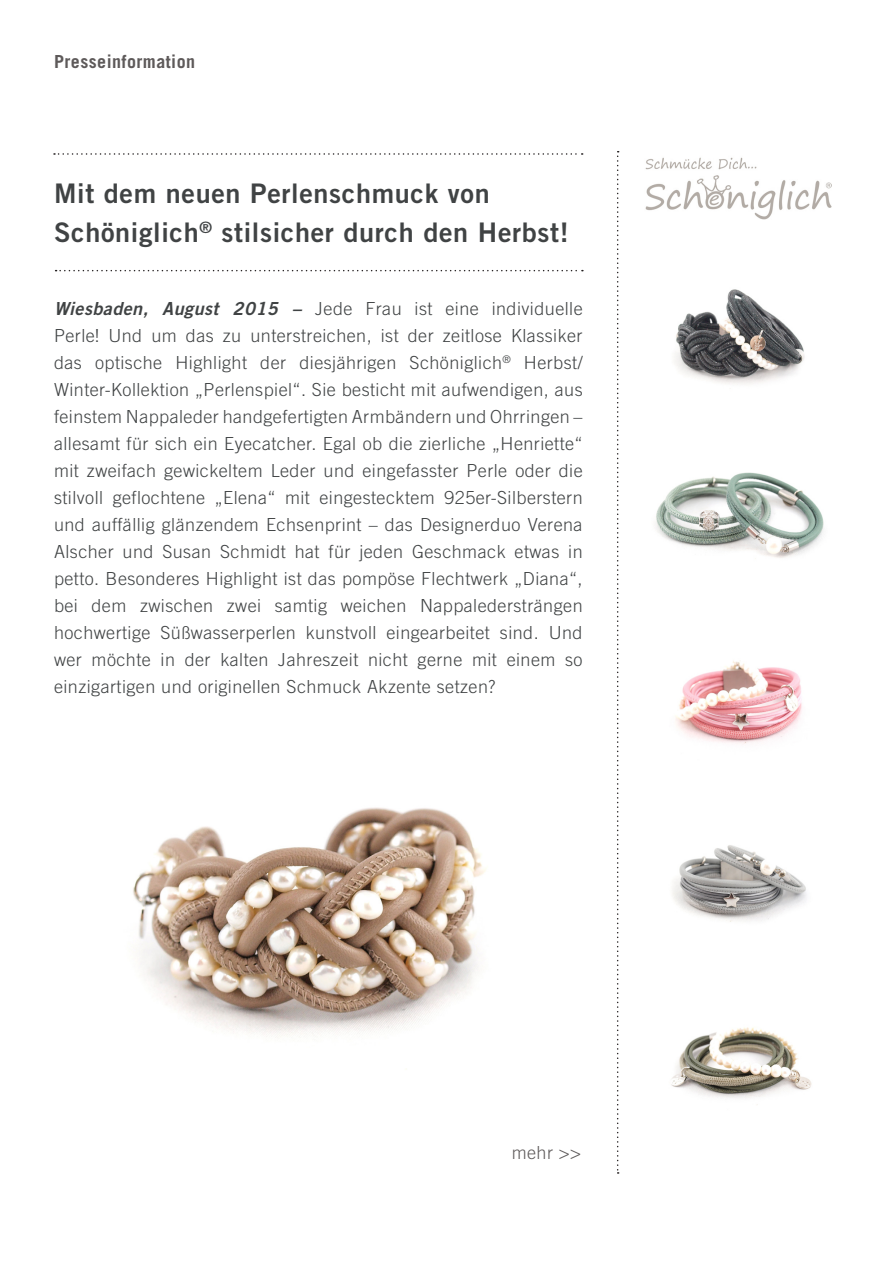
<style>
.page{position:relative;width:893px;height:1263px;background:#fff}
.page>*{position:absolute;margin:0;border:0;box-sizing:border-box;transform-origin:0 0}
.Liste{font:27px/39px "Trade Gothic LT Bold Two";letter-spacing:.025em;color:#404344}
.t1{font:300 18px/27px "Trade Gothic LT";letter-spacing:.025em;color:#404344;text-align:justify}
.t2{font:700 18px "Trade Gothic LT";letter-spacing:.025em;color:#5e5a5a}
.t3{font:300 18px "Trade Gothic LT";color:#5e5a5a}
.s1{font-family:"Trade Gothic LT Bold Two";font-weight:400;font-style:italic}
</style>
<div class="page">
<svg style="left:54px;top:153px;width:529px;height:2px"></svg>
<svg style="left:56px;top:270px;width:527px;height:1px"></svg>
<svg style="left:617px;top:151px;width:2px;height:1023px"></svg>
<img style="left:675px;top:289px;width:130px;height:95px">
<img style="left:645px;top:157px;width:186px;height:63px">
<img style="left:656px;top:472px;width:168px;height:86px">
<img style="left:675px;top:661px;width:127px;height:83px">
<img style="left:133px;top:807px;width:353px;height:230px">
<img style="left:672px;top:845px;width:135px;height:77px">
<img style="left:671px;top:1027px;width:141px;height:78px">
<p class="t2" style="left:54px;top:50px;width:143px">Presseinformation</p>
<p class="Liste" style="left:54px;top:174px;width:516px">Mit dem neuen Perlenschmuck von<br>Schöniglich<sup>®</sup> stilsicher durch den Herbst!</p>
<p class="t1" style="left:54px;top:295px;width:530px"><span class="s1">Wiesbaden, August 2015 –</span> Jede Frau ist eine individuelle Perle! Und um das zu unterstreichen, ist der zeitlose Klassiker das optische Highlight der diesjährigen Schöniglich<sup>®</sup> Herbst/ Winter-Kollektion „Perlenspiel“. Sie besticht mit aufwendigen, aus feinstem Nappaleder handgefertigten Armbändern und Ohrringen – allesamt für sich ein Eyecatcher. Egal ob die zierliche „Henriette“ mit zweifach gewickeltem Leder und eingefasster Perle oder die stilvoll geflochtene „Elena“ mit eingestecktem 925er-Silberstern und auffällig glänzendem Echsenprint – das Designerduo Verena Alscher und Susan Schmidt hat für jeden Geschmack etwas in petto. Besonderes Highlight ist das pompöse Flechtwerk „Diana“, bei dem zwischen zwei samtig weichen Nappaledersträngen hochwertige Süßwasserperlen kunstvoll eingearbeitet sind. Und wer möchte in der kalten Jahreszeit nicht gerne mit einem so einzigartigen und originellen Schmuck Akzente setzen?</p>
<p class="t3" style="left:512px;top:1142px;width:71px">mehr &gt;&gt;</p>
</div>
